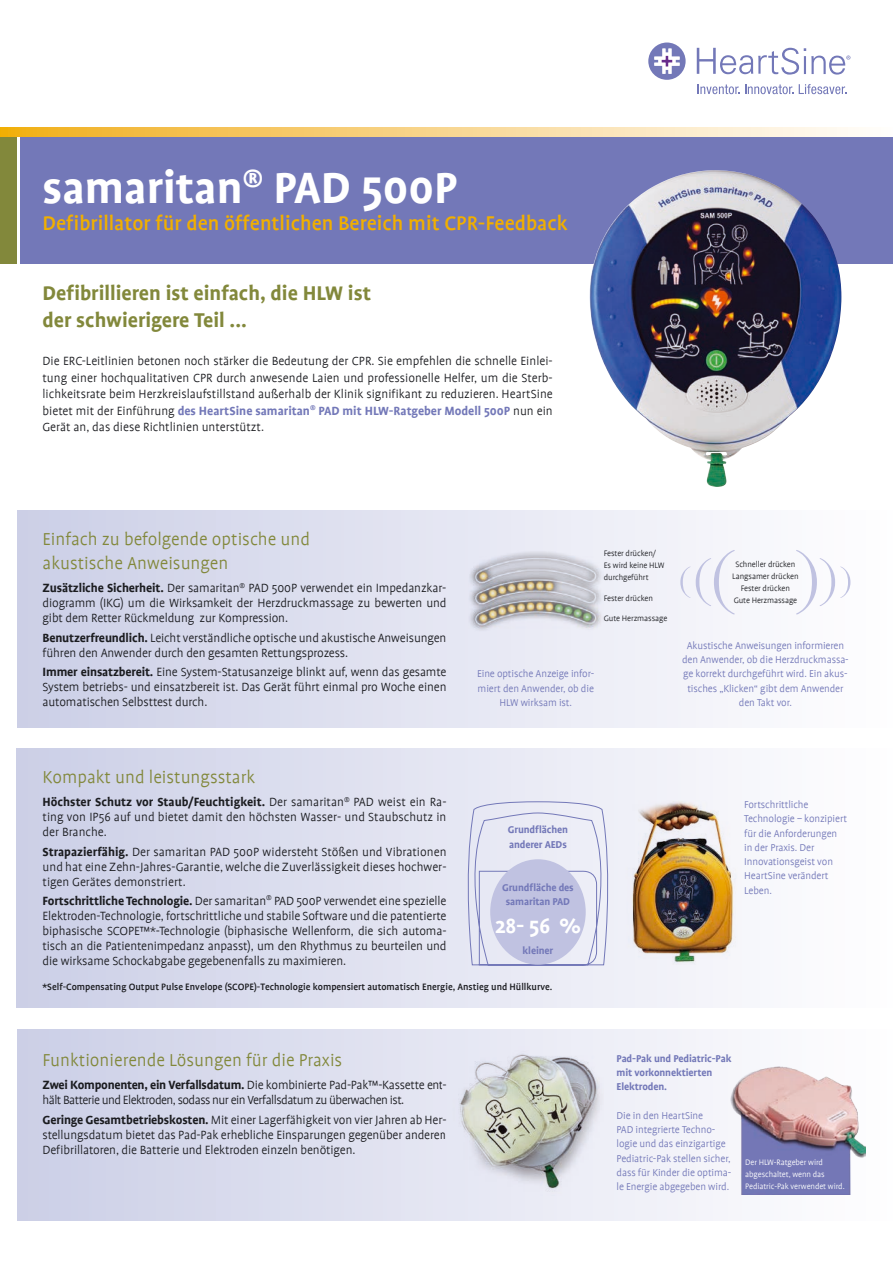
<style>
.page{position:relative;width:893px;height:1263px;background:#fff}
.page>*{position:absolute;margin:0;border:0;box-sizing:border-box;transform-origin:0 0}
.t1{font:700 49.5px "Profile";color:#fff}
.t2{font:700 23.7px "Profile";color:#fff}
.t3{font:700 22.5px/27px "Profile";color:#82883b}
.t4{font:500 22.5px "Profile";color:#f1af00}
.t5{font:300 19.5px/24px "Profile";color:#82883b}
.t6{font:300 13.5px/15px "Profile";letter-spacing:-.01em;color:#1b1c20;text-align:justify}
.t7{font:300 13.5px/15px "Profile";letter-spacing:-.04em;color:#1b1c20}
.t8{font:300 11.25px/14.2px "Profile";letter-spacing:-.01em;color:#7378b8}
.t9{font:700 11.25px/14.2px "Profile";letter-spacing:-.01em;color:#7378b8}
.t10{font:500 10.5px "Profile";color:#1b1c20}
.t11{font:300 9px/12px "Profile";letter-spacing:-.01em;color:#1b1c20}
.t12{font:300 9px "Profile";letter-spacing:-.01em;color:#fff}
.s1{font-weight:700;color:#7378b8}
.s2{font-weight:700}
</style>
<div class="page">
<svg style="left:648px;top:43px;width:38px;height:37px"></svg>
<svg style="left:697px;top:48px;width:153px;height:27px"></svg>
<svg style="left:698px;top:84px;width:148px;height:10px"></svg>
<div style="left:21px;top:136px;width:872px;height:128px;background:#7378b8"></div>
<div style="left:0;top:136px;width:16px;height:128px;background:#82883b"></div>
<svg style="left:0;top:128px;width:855px;height:8px;background:#f7d48a"></svg>
<div style="left:17px;top:1029px;width:876px;height:191px;background:linear-gradient(to right,#cccfe6,#fffeff)"></div>
<img style="left:442px;top:1045px;width:162px;height:151px">
<div style="left:17px;top:510px;width:876px;height:217px;background:linear-gradient(to right,#cccfe6,#fffeff)"></div>
<svg style="left:680px;top:550px;width:55px;height:64px"></svg>
<svg style="left:796px;top:550px;width:54px;height:64px"></svg>
<img style="left:468px;top:550px;width:135px;height:82px">
<img style="left:468px;top:557px;width:136px;height:72px">
<div style="left:17px;top:748px;width:876px;height:260px;background:linear-gradient(to right,#cccfe6,#fffeff)"></div>
<img style="left:617px;top:800px;width:120px;height:165px">
<svg style="left:468px;top:801px;width:140px;height:164px;background:#e0e2f0"></svg>
<div style="left:490px;top:859px;width:96px;height:106px;background:#c0c2e1;border-radius:50%"></div>
<img style="left:730px;top:1066px;width:136px;height:129px">
<img style="left:590px;top:170px;width:251px;height:317px">
<p class="t1" style="left:43px;top:161px;width:416px">samaritan<sup>®</sup> PAD 500P</p>
<p class="t4" style="left:43px;top:212px;width:527px">Defibrillator für den öffentlichen Bereich mit CPR-Feedback</p>
<p class="t3" style="left:43px;top:280px;width:330px">Defibrillieren ist einfach, die HLW ist der schwierigere Teil ...</p>
<p class="t6" style="left:43px;top:353px;width:512px;line-height:16.5px">Die ERC-Leitlinien betonen noch stärker die Bedeutung der CPR. Sie empfehlen die schnelle Einlei&shy;tung einer hochqualitativen CPR durch anwesende Laien und professionelle Helfer, um die Sterb&shy;lichkeitsrate beim Herzkreislaufstillstand außerhalb der Klinik signifikant zu reduzieren. HeartSine bietet mit der Einführung <span class="s1">des HeartSine samaritan</span><sup>®</sup> <span class="s1">PAD mit HLW-Ratgeber Modell 500P</span> nun ein Gerät an, das diese Richtlinien unterstützt.</p>
<p class="t5" style="left:43px;top:527px;width:269px">Einfach zu befolgende optische und akustische Anweisungen</p>
<p class="t6" style="left:43px;top:581px;width:405px"><span class="s2">Zusätzliche Sicherheit.</span> Der samaritan<sup>®</sup> PAD 500P verwendet ein Impedanzkar&shy;diogramm (IKG) um die Wirksamkeit der Herzdruckmassage zu bewerten und gibt dem Retter Rückmeldung zur Kompression.</p>
<p class="t6" style="left:43px;top:630px;width:405px"><span class="s2">Benutzerfreundlich.</span> Leicht verständliche optische und akustische Anweisungen führen den Anwender durch den gesamten Rettungsprozess.</p>
<p class="t6" style="left:43px;top:664px;width:405px"><span class="s2">Immer einsatzbereit.</span> Eine System-Statusanzeige blinkt auf, wenn das gesamte System betriebs- und einsatzbereit ist. Das Gerät führt einmal pro Woche einen automatischen Selbsttest durch.</p>
<p class="t11" style="left:604px;top:547px;width:62px">Fester drücken/<br>Es wird keine HLW durchgeführt</p>
<p class="t11" style="left:604px;top:592px;width:51px">Fester drücken</p>
<p class="t11" style="left:604px;top:612px;width:65px">Gute Herzmassage</p>
<p class="t8" style="left:477px;top:667px;width:119px;text-align:center">Eine optische Anzeige infor&shy;miert den Anwender, ob die<br>HLW wirksam ist.</p>
<p class="t11" style="left:735px;top:559px;width:61px">Schneller drücken</p>
<p class="t11" style="left:732px;top:571px;width:68px">Langsamer drücken</p>
<p class="t11" style="left:741px;top:583px;width:51px">Fester drücken</p>
<p class="t11" style="left:734px;top:595px;width:65px">Gute Herzmassage</p>
<p class="t8" style="left:682px;top:638px;width:168px;text-align:center">Akustische Anweisungen informieren den Anwender, ob die Herzdruckmassa&shy;ge korrekt durchgeführt wird. Ein akus&shy;tisches „Klicken“ gibt dem Anwender den Takt vor.</p>
<p class="t5" style="left:43px;top:765px;width:214px">Kompakt und leistungsstark</p>
<p class="t6" style="left:43px;top:795px;width:405px"><span class="s2">Höchster Schutz vor Staub/Feuchtigkeit.</span> Der samaritan<sup>®</sup> PAD weist ein Ra&shy;ting von IP56 auf und bietet damit den höchsten Wasser- und Staubschutz in der Branche.</p>
<p class="t6" style="left:43px;top:844px;width:405px"><span class="s2">Strapazierfähig.</span> Der samaritan PAD 500P widersteht Stößen und Vibrationen und hat eine Zehn-Jahres-Garantie, welche die Zuverlässigkeit dieses hochwer&shy;tigen Gerätes demonstriert.</p>
<p class="t6" style="left:43px;top:893px;width:405px"><span class="s2">Fortschrittliche Technologie.</span> Der samaritan<sup>®</sup> PAD 500P verwendet eine spezielle Elektroden-Technologie, fortschrittliche und stabile Software und die patentierte biphasische SCOPE™*-Technologie (biphasische Wellenform, die sich automa&shy;tisch an die Patientenimpedanz anpasst), um den Rhythmus zu beurteilen und die wirksame Schockabgabe gegebenenfalls zu maximieren.</p>
<p class="t9" style="left:508px;top:822px;width:62px">Grundflächen</p>
<p class="t9" style="left:509px;top:837px;width:59px">anderer AEDs</p>
<p class="t9" style="left:502px;top:880px;width:73px">Grundfläche des</p>
<p class="t9" style="left:506px;top:894px;width:66px">samaritan PAD</p>
<p class="t2" style="left:495px;top:913px;width:87px">28- 56 %</p>
<p class="t9" style="left:523px;top:944px;width:32px">kleiner</p>
<p class="t10" style="left:43px;top:981px;width:511px">*Self-Compensating Output Pulse Envelope (SCOPE)-Technologie kompensiert automatisch Energie, Anstieg und Hüllkurve.</p>
<p class="t5" style="left:43px;top:1048px;width:301px">Funktionierende Lösungen für die Praxis</p>
<p class="t7" style="left:43px;top:1078px;width:405px"><span class="s2">Zwei Komponenten, ein Verfallsdatum.</span> Die kombinierte Pad-Pak™-Kassette ent&shy;hält Batterie und Elektroden, sodass nur ein Verfallsdatum zu überwachen ist.</p>
<p class="t6" style="left:43px;top:1112px;width:405px"><span class="s2">Geringe Gesamtbetriebskosten.</span> Mit einer Lagerfähigkeit von vier Jahren ab Her&shy;stellungsdatum bietet das Pad-Pak erhebliche Einsparungen gegenüber anderen Defibrillatoren, die Batterie und Elektroden einzeln benötigen.</p>
<p class="t8" style="left:744px;top:797px;width:104px">Fortschrittliche<br>Technologie – konzipiert für die Anforderungen in der Praxis. Der<br>Innovationsgeist von<br>HeartSine verändert<br>Leben.</p>
<p class="t9" style="left:617px;top:1051px;width:116px">Pad-Pak und Pediatric-Pak</p>
<p class="t9" style="left:617px;top:1065px;width:97px">mit vorkonnektierten<br>Elektroden.</p>
<p class="t8" style="left:617px;top:1108px;width:116px">Die in den HeartSine<br>PAD integrierte Techno&shy;logie und das einzigartige<br>Pediatric-Pak stellen sicher, dass für Kinder die optima&shy;le Energie abgegeben wird.</p>
<p class="t12" style="left:745px;top:1157px;width:79px">Der HLW-Ratgeber wird</p>
<p class="t12" style="left:745px;top:1169px;width:81px">abgeschaltet, wenn das</p>
<p class="t12" style="left:745px;top:1181px;width:101px">Pediatric-Pak verwendet wird.</p>
</div>
